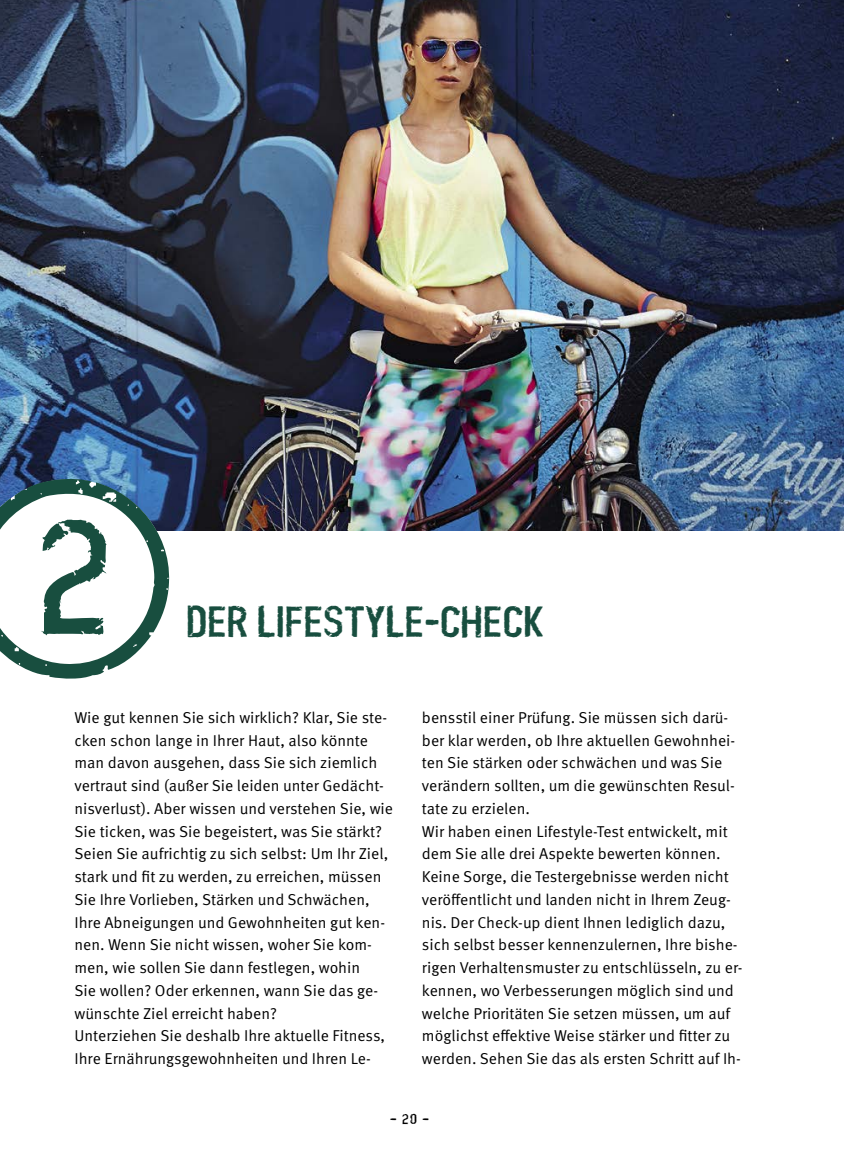
<style>
.page{position:relative;width:844px;height:1166px;background:#fff}
.page>*{position:absolute;margin:0;border:0;box-sizing:border-box;transform-origin:0 0}
.t1{font:159.25px "Boilerplate";color:#184e3f}
.t2{font:43.75px "Boilerplate";color:#184e3f}
.t3{font:15.75px/22.8px "Meta OT Norm";color:#000}
.t4{font:14px "Boilerplate";color:#000}
</style>
<div class="page">
<img style="left:0;top:0;width:843px;height:531px">
<svg style="left:0;top:476px;width:170px;height:203px"></svg>
<p class="t1" style="left:37px;top:492px;width:77px">2</p>
<p class="t2" style="left:186px;top:598px;width:360px">DER LIFESTYLE-CHECK</p>
<p class="t3" style="left:74px;top:706px;width:320px">Wie gut kennen Sie sich wirklich? Klar, Sie ste&shy;cken schon lange in Ihrer Haut, also könnte man davon ausgehen, dass Sie sich ziemlich vertraut sind (außer Sie leiden unter Gedächt&shy;nisverlust). Aber wissen und verstehen Sie, wie Sie ticken, was Sie begeistert, was Sie stärkt?<br>Seien Sie aufrichtig zu sich selbst: Um Ihr Ziel, stark und fit zu werden, zu erreichen, müssen Sie Ihre Vorlieben, Stärken und Schwächen, Ihre Abneigungen und Gewohnheiten gut ken&shy;nen. Wenn Sie nicht wissen, woher Sie kom&shy;men, wie sollen Sie dann festlegen, wohin<br>Sie wollen? Oder erkennen, wann Sie das ge&shy;wünschte Ziel erreicht haben?<br>Unterziehen Sie deshalb Ihre aktuelle Fitness, Ihre Ernährungsgewohnheiten und Ihren Le-</p>
<p class="t3" style="left:422px;top:706px;width:322px">bensstil einer Prüfung. Sie müssen sich darü&shy;ber klar werden, ob Ihre aktuellen Gewohnhei&shy;ten Sie stärken oder schwächen und was Sie verändern sollten, um die gewünschten Resul&shy;tate zu erzielen.<br>Wir haben einen Lifestyle-Test entwickelt, mit dem Sie alle drei Aspekte bewerten können.<br>Keine Sorge, die Testergebnisse werden nicht veröffentlicht und landen nicht in Ihrem Zeug&shy;nis. Der Check-up dient Ihnen lediglich dazu, sich selbst besser kennenzulernen, Ihre bishe&shy;rigen Verhaltensmuster zu entschlüsseln, zu er&shy;kennen, wo Verbesserungen möglich sind und welche Prioritäten Sie setzen müssen, um auf möglichst effektive Weise stärker und fitter zu werden. Sehen Sie das als ersten Schritt auf Ih-</p>
<p class="t4" style="left:390px;top:1112px;width:40px">– 20 –</p>
</div>
